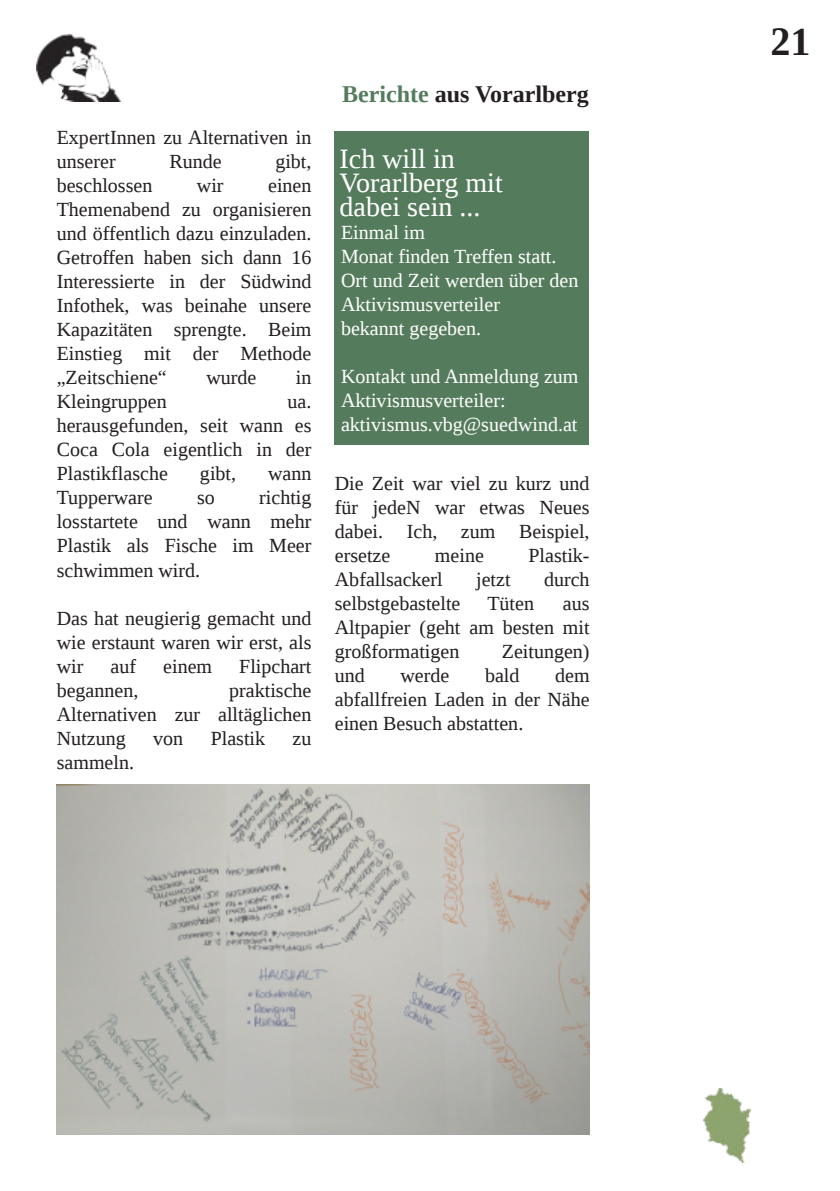
<style>
.page{position:relative;width:840px;height:1191px;background:#fff}
.page>*{position:absolute;margin:0;border:0;box-sizing:border-box;transform-origin:0 0}
.t1{font:700 40px "Liberation Serif";color:#231f20}
.t2{font:28px/24px "Liberation Serif";color:#fff}
.t3{font:700 24px "Liberation Serif";color:#231f20}
.t4{font:20px/24px "Liberation Serif";color:#231f20;text-align:justify}
.t5{font:20px/24px "Liberation Serif";color:#fff}
.s1{color:#547b5c}
</style>
<div class="page">
<img style="left:37px;top:34px;width:84px;height:68px">
<div style="left:333px;top:131px;width:255px;height:313px;background:#547b5c"></div>
<img style="left:57px;top:784px;width:532px;height:350px">
<img style="left:703px;top:1089px;width:46px;height:73px">
<p class="t4" style="left:57px;top:126px;width:256px">ExpertInnen zu Alternativen in unserer</p>
<p class="t4" style="left:169px;top:150px;width:54px">Runde</p>
<p class="t4" style="left:275px;top:150px;width:38px">gibt,</p>
<p class="t4" style="left:57px;top:174px;width:97px">beschlossen</p>
<p class="t4" style="left:197px;top:174px;width:28px">wir</p>
<p class="t4" style="left:57px;top:174px;width:256px;text-indent:211px">einen Themenabend zu organisieren und öffentlich dazu einzuladen.<br>Getroffen haben sich dann 16<br>Interessierte in der Südwind Infothek, was beinahe unsere Kapazitäten sprengte. Beim Einstieg mit der Methode „Zeitschiene“</p>
<p class="t4" style="left:206px;top:366px;width:51px">wurde</p>
<p class="t4" style="left:296px;top:366px;width:17px">in</p>
<p class="t4" style="left:57px;top:390px;width:111px">Kleingruppen</p>
<p class="t4" style="left:57px;top:390px;width:256px;text-indent:231px">ua. herausgefunden, seit wann es Coca Cola eigentlich in der Plastikflasche</p>
<p class="t4" style="left:200px;top:462px;width:38px">gibt,</p>
<p class="t4" style="left:268px;top:462px;width:45px">wann</p>
<p class="t4" style="left:57px;top:486px;width:256px;text-indent:202px">richtig losstartete und wann mehr Plastik als Fische im Meer schwimmen wird.</p>
<p class="t4" style="left:57px;top:606px;width:256px">Das hat neugierig gemacht und wie erstaunt waren wir erst, als wir</p>
<p class="t4" style="left:57px;top:486px;width:97px">Tupperware</p>
<p class="t4" style="left:197px;top:486px;width:19px">so</p>
<p class="t4" style="left:110px;top:654px;width:27px">auf</p>
<p class="t4" style="left:163px;top:654px;width:50px">einem</p>
<p class="t4" style="left:239px;top:654px;width:74px">Flipchart</p>
<p class="t4" style="left:57px;top:678px;width:83px">begannen,</p>
<p class="t4" style="left:57px;top:678px;width:256px;text-indent:172px">praktische Alternativen zur alltäglichen Nutzung</p>
<p class="t4" style="left:153px;top:726px;width:31px">von</p>
<p class="t4" style="left:210px;top:726px;width:56px">Plastik</p>
<p class="t4" style="left:292px;top:726px;width:20px">zu</p>
<p class="t4" style="left:57px;top:750px;width:79px">sammeln.</p>
<p class="t3" style="left:342px;top:80px;width:248px"><span class="s1">Berichte</span> aus Vorarlberg</p>
<h2 class="t2" style="left:339px;top:147px;width:165px">Ich will in<br>Vorarlberg mit dabei sein ...</h2>
<p class="t5" style="left:341px;top:220px;width:239px">Einmal im<br>Monat finden Treffen statt.<br>Ort und Zeit werden über den<br>Aktivismusverteiler<br>bekannt gegeben.</p>
<p class="t5" style="left:341px;top:364px;width:239px">Kontakt und Anmeldung zum<br>Aktivismusverteiler: aktivismus.vbg@suedwind.at</p>
<p class="t4" style="left:334px;top:471px;width:256px">Die Zeit war viel zu kurz und für jedeN war etwas Neues dabei. Ich, zum Beispiel, ersetze</p>
<p class="t4" style="left:435px;top:543px;width:50px">meine</p>
<p class="t4" style="left:528px;top:543px;width:63px">Plastik-</p>
<p class="t4" style="left:334px;top:567px;width:109px">Abfallsackerl</p>
<p class="t4" style="left:476px;top:567px;width:36px">jetzt</p>
<p class="t4" style="left:543px;top:567px;width:47px">durch</p>
<p class="t4" style="left:334px;top:591px;width:127px">selbstgebastelte</p>
<p class="t4" style="left:487px;top:591px;width:48px">Tüten</p>
<p class="t4" style="left:334px;top:591px;width:256px;text-indent:228px">aus Altpapier (geht am besten mit großformatigen</p>
<p class="t4" style="left:501px;top:639px;width:89px">Zeitungen)</p>
<p class="t4" style="left:334px;top:663px;width:31px">und</p>
<p class="t4" style="left:400px;top:663px;width:50px">werde</p>
<p class="t4" style="left:485px;top:663px;width:36px">bald</p>
<p class="t4" style="left:334px;top:663px;width:256px;text-indent:220px">dem abfallfreien Laden in der Nähe einen Besuch abstatten.</p>
<h1 class="t1" style="left:770px;top:19px;width:41px">21</h1>
</div>
